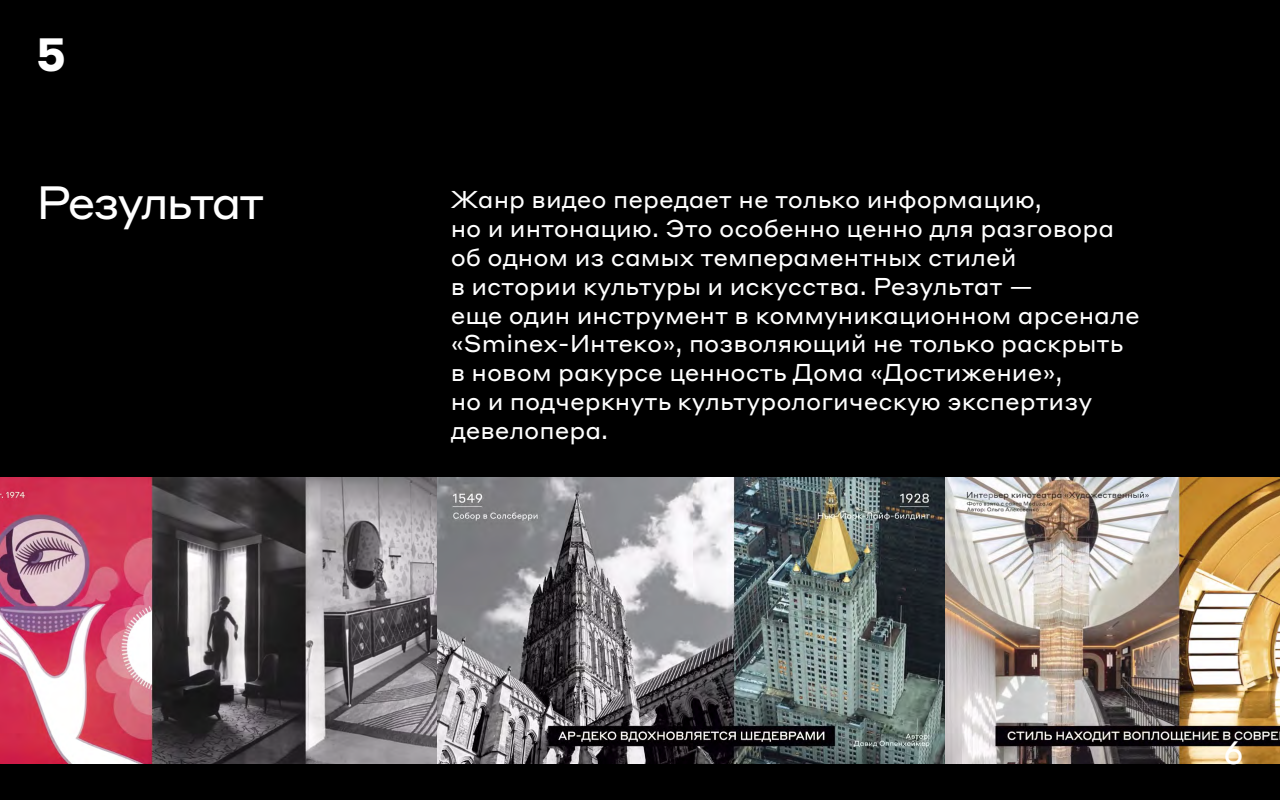
<style>
.page{position:relative;width:1280px;height:800px;background:#000}
.page>*{position:absolute;margin:0;border:0;box-sizing:border-box;transform-origin:0 0}
.t1{font:46px "Styrene ALC";letter-spacing:-.06em;color:#fff}
.t2{font:700 46px "Styrene ALC";color:#fff}
.t3{font:32px "Styrene ALC";color:#fff}
.t4{font:24px/28.8px "Styrene ALC";color:#fff}
</style>
<div class="page">
<img style="left:0;top:478px;width:1280px;height:286px">
<p class="t2" style="left:36px;top:15px;width:32px">5</p>
<p class="t1" style="left:36px;top:163px;width:230px">Результат</p>
<p class="t4" style="left:451px;top:183px;width:691px">Жанр видео передает не только информацию,<br>но и интонацию. Это особенно ценно для разговора об одном из самых темпераментных стилей<br>в истории культуры и искусства. Результат —<br>еще один инструмент в коммуникационном арсенале «Sminex-Интеко», позволяющий не только раскрыть в новом ракурсе ценность Дома «Достижение»,<br>но и подчеркнуть культурологическую экспертизу девелопера.</p>
<p class="t3" style="left:1223px;top:726px;width:22px">6</p>
</div>
